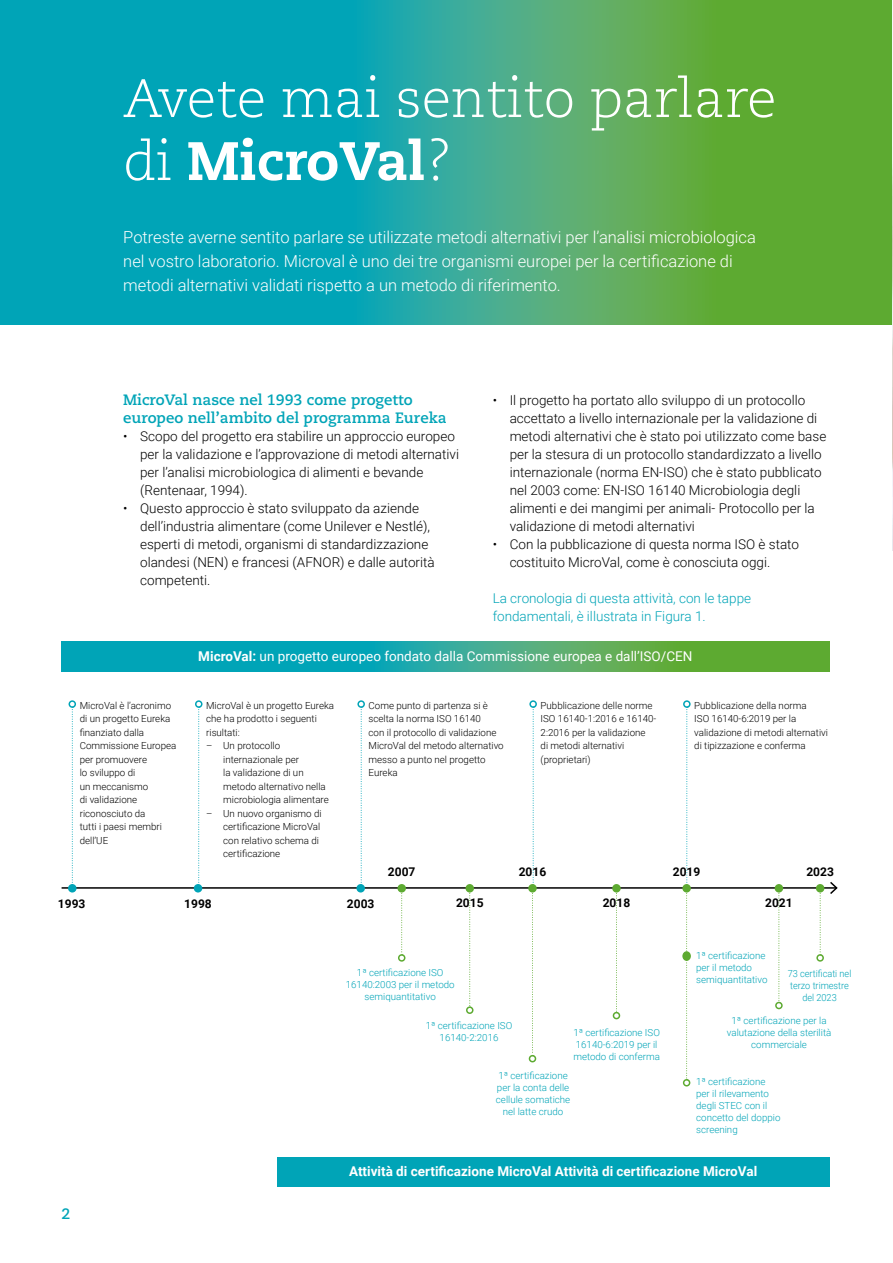
<style>
.page{position:relative;width:893px;height:1263px;background:#fff}
.page>*{position:absolute;margin:0;border:0;box-sizing:border-box;transform-origin:0 0}
.Titel_M_Light{font:300 54px/63px "Caecilia LT Std";color:#fff}
.Introtekst_M{font:300 16.5px/24px "Roboto";color:#fff}
.Subkop_2_M{font:700 15px/18px "Caecilia LT Std";color:#00a4b7}
.Bodytekst_M{font:300 13.5px/18px "Roboto";color:#000}
.Bodytekst_M-2{font:300 13.5px/18px "Roboto";color:#00a4b7}
.Bodytekst_M-3{font:13.5px "Roboto";color:#fff}
.Bodytekst_M-4{font:700 13.5px "Roboto";color:#fff}
.Bodytekst_M-5{font:700 12px "Roboto";color:#000}
.Bodytekst_M-6{font:300 9.75px/13.5px "Roboto";color:#000}
.Bodytekst_M-7{font:300 9.75px/12px "Roboto";color:#00a4b7;text-align:center}
.Bodytekst_M-8{font:300 9.75px/12px "Roboto";color:#00a4b7;text-align:center;scale:.94 1}
.s1{font-weight:800}
.s2{font-weight:700}
</style>
<div class="page">
<svg style="left:0;top:0;width:892px;height:325px;background:#30a885"></svg>
<svg style="left:62px;top:642px;width:767px;height:30px;background:#2fa885"></svg>
<div style="left:277px;top:1157px;width:552px;height:30px;background:#00a4b7"></div>
<hr style="left:62px;top:887px;width:775px;height:2px;background:#000">
<svg style="left:828px;top:882px;width:10px;height:12px"></svg>
<svg style="left:72px;top:709px;width:1px;height:174px"></svg>
<div style="left:69px;top:700px;width:7px;height:8px;border:2px solid #00a4b7;border-radius:50%"></div>
<svg style="left:198px;top:709px;width:2px;height:174px"></svg>
<div style="left:195px;top:700px;width:7px;height:8px;border:2px solid #00a4b7;border-radius:50%"></div>
<svg style="left:361px;top:709px;width:1px;height:174px"></svg>
<div style="left:357px;top:700px;width:8px;height:8px;border:2px solid #00a4b7;border-radius:50%"></div>
<svg style="left:401px;top:892px;width:2px;height:61px"></svg>
<div style="left:398px;top:954px;width:7px;height:8px;border:2px solid #5daa31;border-radius:50%"></div>
<svg style="left:820px;top:892px;width:1px;height:61px"></svg>
<div style="left:816px;top:954px;width:8px;height:8px;border:2px solid #5daa31;border-radius:50%"></div>
<svg style="left:469px;top:892px;width:2px;height:114px"></svg>
<div style="left:466px;top:1006px;width:7px;height:8px;border:2px solid #5daa31;border-radius:50%"></div>
<svg style="left:616px;top:892px;width:1px;height:120px"></svg>
<div style="left:613px;top:1012px;width:7px;height:7px;border:2px solid #5daa31;border-radius:50%"></div>
<svg style="left:778px;top:892px;width:2px;height:110px"></svg>
<div style="left:775px;top:1002px;width:8px;height:7px;border:2px solid #5daa31;border-radius:50%"></div>
<div style="left:529px;top:1055px;width:7px;height:7px;border:2px solid #5daa31;border-radius:50%"></div>
<div style="left:683px;top:1079px;width:7px;height:7px;border:2px solid #5daa31;border-radius:50%"></div>
<svg style="left:532px;top:709px;width:2px;height:347px"></svg>
<div style="left:529px;top:700px;width:8px;height:8px;border:2px solid #00a4b7;border-radius:50%"></div>
<svg style="left:686px;top:709px;width:2px;height:371px"></svg>
<div style="left:683px;top:700px;width:8px;height:8px;border:2px solid #00a4b7;border-radius:50%"></div>
<div style="left:68px;top:884px;width:9px;height:8px;background:#00a4b7;border-radius:50%"></div>
<div style="left:194px;top:884px;width:8px;height:8px;background:#00a4b7;border-radius:50%"></div>
<div style="left:356px;top:884px;width:9px;height:8px;background:#00a4b7;border-radius:50%"></div>
<div style="left:397px;top:884px;width:9px;height:8px;background:#5daa31;border-radius:50%"></div>
<div style="left:816px;top:884px;width:8px;height:8px;background:#5daa31;border-radius:50%"></div>
<div style="left:465px;top:884px;width:9px;height:8px;background:#5daa31;border-radius:50%"></div>
<div style="left:612px;top:884px;width:9px;height:8px;background:#5daa31;border-radius:50%"></div>
<div style="left:775px;top:884px;width:8px;height:8px;background:#5daa31;border-radius:50%"></div>
<div style="left:528px;top:884px;width:9px;height:8px;background:#5daa31;border-radius:50%"></div>
<div style="left:682px;top:884px;width:9px;height:8px;background:#5daa31;border-radius:50%"></div>
<div style="left:682px;top:951px;width:9px;height:10px;background:#5daa31;border-radius:50%"></div>
<img style="left:892px;top:0;width:1px;height:551px">
<p class="Titel_M_Light" style="left:123px;top:68px;width:655px">Avete mai sentito parlare di <span class="s1">MicroVal</span>?</p>
<p class="Introtekst_M" style="left:123px;top:225px;width:634px">Potreste averne sentito parlare se utilizzate metodi alternativi per l’analisi microbiologica nel vostro laboratorio. Microval è uno dei tre organismi europei per la certificazione di metodi alternativi validati rispetto a un metodo di riferimento.</p>
<p class="Subkop_2_M" style="left:123px;top:391px;width:325px">MicroVal nasce nel 1993 come progetto europeo nell’ambito del programma Eureka</p>
<p class="Bodytekst_M" style="left:140px;top:427px;width:320px;text-indent:-17px">• Scopo del progetto era stabilire un approccio europeo per la validazione e l’approvazione di metodi alternativi per l’analisi microbiologica di alimenti e bevande (Rentenaar, 1994).</p>
<p class="Bodytekst_M" style="left:140px;top:499px;width:296px;text-indent:-17px">• Questo approccio è stato sviluppato da aziende dell’industria alimentare (come Unilever e Nestlé), esperti di metodi, organismi di standardizzazione olandesi (NEN) e francesi (AFNOR) e dalle autorità competenti.</p>
<p class="Bodytekst_M" style="left:510px;top:391px;width:318px;text-indent:-17px">• Il progetto ha portato allo sviluppo di un protocollo accettato a livello internazionale per la validazione di metodi alternativi che è stato poi utilizzato come base per la stesura di un protocollo standardizzato a livello internazionale (norma EN-ISO) che è stato pubblicato nel 2003 come: EN-ISO 16140 Microbiologia degli alimenti e dei mangimi per animali- Protocollo per la validazione di metodi alternativi</p>
<p class="Bodytekst_M" style="left:510px;top:535px;width:291px;text-indent:-17px">• Con la pubblicazione di questa norma ISO è stato costituito MicroVal, come è conosciuta oggi.</p>
<p class="Bodytekst_M-2" style="left:493px;top:589px;width:260px">La cronologia di questa attività, con le tappe fondamentali, è illustrata in Figura 1.</p>
<p class="Bodytekst_M-3" style="left:198px;top:646px;width:496px"><span class="s2">MicroVal:</span> un progetto europeo fondato dalla Commissione europea e dall’ISO/CEN</p>
<p class="Bodytekst_M-6" style="left:80px;top:698px;width:98px">MicroVal è l’acronimo di un progetto Eureka finanziato dalla<br>Commissione Europea per promuovere<br>lo sviluppo di<br>un meccanismo<br>di validazione riconosciuto da<br>tutti i paesi membri dell’UE</p>
<p class="Bodytekst_M-6" style="left:206px;top:698px;width:129px">MicroVal è un progetto Eureka che ha prodotto i seguenti risultati:</p>
<p class="Bodytekst_M-6" style="left:223px;top:739px;width:107px;text-indent:-17px">– Un protocollo internazionale per<br>la validazione di un metodo alternativo nella microbiologia alimentare</p>
<p class="Bodytekst_M-6" style="left:223px;top:806px;width:100px;text-indent:-17px">– Un nuovo organismo di certificazione MicroVal con relativo schema di certificazione</p>
<p class="Bodytekst_M-6" style="left:369px;top:698px;width:137px">Come punto di partenza si è scelta la norma ISO 16140<br>con il protocollo di validazione<br>MicroVal del metodo alternativo messo a punto nel progetto<br>Eureka</p>
<p class="Bodytekst_M-6" style="left:541px;top:698px;width:117px">Pubblicazione delle norme<br>ISO 16140-1:2016 e 16140-<br>2:2016 per la validazione<br>di metodi alternativi (proprietari)</p>
<p class="Bodytekst_M-6" style="left:694px;top:698px;width:135px">Pubblicazione della norma<br>ISO 16140-6:2019 per la validazione di metodi alternativi di tipizzazione e conferma</p>
<p class="Bodytekst_M-5" style="left:58px;top:895px;width:29px">1993</p>
<p class="Bodytekst_M-5" style="left:184px;top:895px;width:29px">1998</p>
<p class="Bodytekst_M-5" style="left:347px;top:895px;width:29px">2003</p>
<p class="Bodytekst_M-5" style="left:388px;top:864px;width:29px">2007</p>
<p class="Bodytekst_M-5" style="left:806px;top:864px;width:29px">2023</p>
<p class="Bodytekst_M-5" style="left:456px;top:894px;width:29px">2015</p>
<p class="Bodytekst_M-5" style="left:603px;top:894px;width:29px">2018</p>
<p class="Bodytekst_M-5" style="left:765px;top:894px;width:29px">2021</p>
<p class="Bodytekst_M-5" style="left:519px;top:864px;width:29px">2016</p>
<p class="Bodytekst_M-5" style="left:673px;top:864px;width:29px">2019</p>
<p class="Bodytekst_M-7" style="left:696px;top:949px;width:73px;text-align:left">1ª certificazione per il metodo semiquantitativo</p>
<p class="Bodytekst_M-7" style="left:346px;top:966px;width:110px">1ª certificazione ISO<br>16140:2003 per il metodo semiquantitativo</p>
<p class="Bodytekst_M-8" style="left:788px;top:967px;width:69px">73 certificati nel terzo trimestre del 2023</p>
<p class="Bodytekst_M-7" style="left:426px;top:1019px;width:88px">1ª certificazione ISO<br>16140-2:2016</p>
<p class="Bodytekst_M-7" style="left:573px;top:1026px;width:88px;text-align:left">1ª certificazione ISO<br>16140-6:2019 per il metodo di conferma</p>
<p class="Bodytekst_M-7" style="left:727px;top:1014px;width:106px">1ª certificazione per la valutazione della sterilità commerciale</p>
<p class="Bodytekst_M-7" style="left:496px;top:1069px;width:76px">1ª certificazione per la conta delle cellule somatiche nel latte crudo</p>
<p class="Bodytekst_M-7" style="left:696px;top:1075px;width:86px;text-align:left">1ª certificazione per il rilevamento degli STEC con il concetto del doppio screening</p>
<p class="Subkop_2_M" style="left:62px;top:1205px;width:10px">2</p>
<p class="Bodytekst_M-4" style="left:349px;top:1162px;width:410px">Attività di certificazione MicroVal Attività di certificazione MicroVal</p>
</div>
